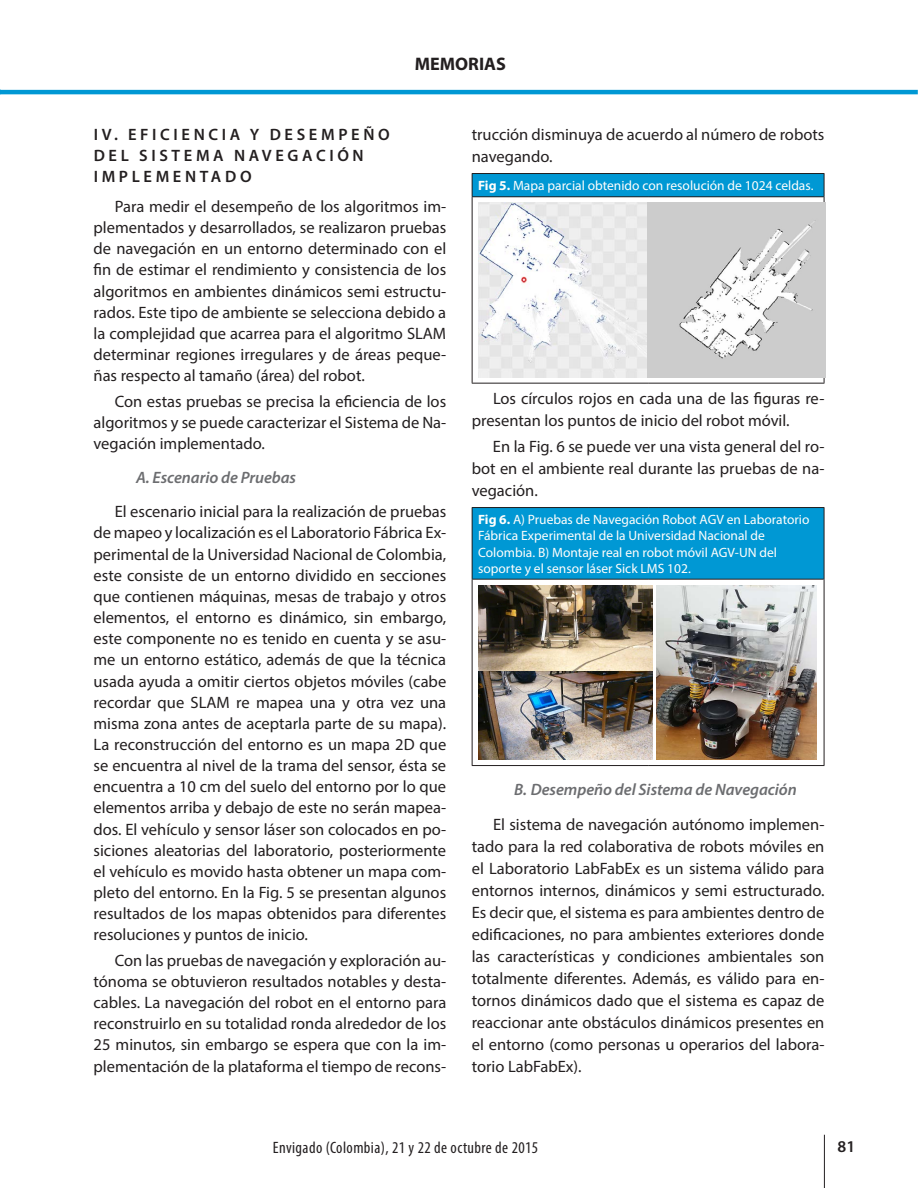
<style>
.page{position:relative;width:918px;height:1188px;background:#fff}
.page>*{position:absolute;margin:0;border:0;box-sizing:border-box;transform-origin:0 0}
.t1{font:700 18.15px "Myriad Pro";color:#231f20}
.t2{font:16.5px/21.1px "Myriad Pro";color:#231f20;text-align:justify}
.t3{font:600 16.5px/21.1px "Myriad Pro";letter-spacing:.22em;color:#231f20}
.t4{font:italic 600 16.5px "Myriad Pro";letter-spacing:-.005em;color:#6c6d70}
.t5{font:condensed 16.5px "Myriad Pro";letter-spacing:.025em;color:#231f20}
.t6{font:13.5px/16.5px "Myriad Pro";color:#fffefc}
.s1{font-weight:700}
</style>
<div class="page">
<hr style="left:0;top:90px;width:918px;height:4px;background:#0098d4">
<hr style="left:824px;top:1135px;width:1px;height:53px;background:#231f20">
<div style="left:472px;top:174px;width:352px;height:23px;background:#0098d4"></div>
<hr style="left:472px;top:173px;width:176px;height:1px;background:#231f20">
<svg style="left:472px;top:174px;width:1px;height:22px"></svg>
<hr style="left:648px;top:173px;width:176px;height:1px;background:#231f20">
<hr style="left:472px;top:196px;width:176px;height:1px;background:#231f20">
<hr style="left:648px;top:196px;width:176px;height:1px;background:#231f20">
<svg style="left:824px;top:174px;width:1px;height:23px"></svg>
<hr style="left:472px;top:197px;width:1px;height:186px;background:#231f20">
<hr style="left:824px;top:197px;width:1px;height:186px;background:#231f20">
<hr style="left:472px;top:383px;width:176px;height:1px;background:#231f20">
<hr style="left:648px;top:383px;width:176px;height:1px;background:#231f20">
<img style="left:478px;top:203px;width:169px;height:174px">
<img style="left:647px;top:203px;width:178px;height:174px">
<div style="left:472px;top:508px;width:352px;height:71px;background:#0098d4"></div>
<hr style="left:472px;top:507px;width:176px;height:1px;background:#231f20">
<hr style="left:472px;top:508px;width:1px;height:71px;background:#231f20">
<hr style="left:648px;top:507px;width:176px;height:1px;background:#231f20">
<hr style="left:472px;top:579px;width:176px;height:1px;background:#231f20">
<hr style="left:648px;top:579px;width:176px;height:1px;background:#231f20">
<hr style="left:824px;top:508px;width:1px;height:71px;background:#231f20">
<hr style="left:472px;top:580px;width:1px;height:185px;background:#231f20">
<hr style="left:824px;top:579px;width:1px;height:186px;background:#231f20">
<hr style="left:472px;top:765px;width:176px;height:1px;background:#231f20">
<hr style="left:648px;top:765px;width:176px;height:1px;background:#231f20">
<img style="left:478px;top:585px;width:175px;height:175px">
<img style="left:656px;top:585px;width:160px;height:174px">
<p class="t1" style="left:415px;top:52px;width:93px">MEMORIAS</p>
<p class="t3" style="left:94px;top:123px;width:298px">IV. EFICIENCIA Y DESEMPEÑO<br>DEL SISTEMA NAVEGACIÓN<br>IMPLEMENTADO</p>
<p class="t2" style="left:94px;top:196px;width:354px;text-indent:21px">Para medir el desempeño de los algoritmos im&shy;plementados y desarrollados, se realizaron pruebas de navegación en un entorno determinado con el fin de estimar el rendimiento y consistencia de los algoritmos en ambientes dinámicos semi estructu&shy;rados. Este tipo de ambiente se selecciona debido a la complejidad que acarrea para el algoritmo SLAM determinar regiones irregulares y de áreas peque&shy;ñas respecto al tamaño (área) del robot.</p>
<p class="t2" style="left:94px;top:390px;width:354px;text-indent:21px">Con estas pruebas se precisa la eficiencia de los algoritmos y se puede caracterizar el Sistema de Na&shy;vegación implementado.</p>
<p class="t4" style="left:136px;top:467px;width:162px">A. Escenario de Pruebas</p>
<p class="t2" style="left:94px;top:501px;width:354px;text-indent:21px">El escenario inicial para la realización de pruebas de mapeo y localización es el Laboratorio Fábrica Ex&shy;perimental de la Universidad Nacional de Colombia, este consiste de un entorno dividido en secciones que contienen máquinas, mesas de trabajo y otros elementos, el entorno es dinámico, sin embargo, este componente no es tenido en cuenta y se asu&shy;me un entorno estático, además de que la técnica usada ayuda a omitir ciertos objetos móviles (cabe recordar que SLAM re mapea una y otra vez una misma zona antes de aceptarla parte de su mapa).<br>La reconstrucción del entorno es un mapa 2D que se encuentra al nivel de la trama del sensor, ésta se encuentra a 10 cm del suelo del entorno por lo que elementos arriba y debajo de este no serán mapea&shy;dos. El vehículo y sensor láser son colocados en po&shy;siciones aleatorias del laboratorio, posteriormente el vehículo es movido hasta obtener un mapa com&shy;pleto del entorno. En la Fig. 5 se presentan algunos resultados de los mapas obtenidos para diferentes resoluciones y puntos de inicio.</p>
<p class="t2" style="left:94px;top:949px;width:354px;text-indent:21px">Con las pruebas de navegación y exploración au&shy;tónoma se obtuvieron resultados notables y desta&shy;cables. La navegación del robot en el entorno para reconstruirlo en su totalidad ronda alrededor de los 25 minutos, sin embargo se espera que con la im&shy;plementación de la plataforma el tiempo de recons-</p>
<p class="t2" style="left:472px;top:123px;width:354px;line-height:22px">trucción disminuya de acuerdo al número de robots navegando.</p>
<p class="t6" style="left:478px;top:177px;width:337px"><span class="s1">Fig 5.</span> Mapa parcial obtenido con resolución de 1024 celdas.</p>
<p class="t2" style="left:472px;top:387px;width:354px;line-height:22px;text-indent:21px">Los círculos rojos en cada una de las figuras re&shy;presentan los puntos de inicio del robot móvil.</p>
<p class="t2" style="left:472px;top:435px;width:354px;line-height:22px;text-indent:21px">En la Fig. 6 se puede ver una vista general del ro&shy;bot en el ambiente real durante las pruebas de na&shy;vegación.</p>
<p class="t6" style="left:478px;top:511px;width:333px"><span class="s1">Fig 6.</span> A) Pruebas de Navegación Robot AGV en Laboratorio Fábrica Experimental de la Universidad Nacional de Colombia. B) Montaje real en robot móvil AGV-UN del soporte y el sensor láser Sick LMS 102.</p>
<p class="t4" style="left:514px;top:779px;width:284px">B. Desempeño del Sistema de Navegación</p>
<p class="t2" style="left:472px;top:813px;width:354px;line-height:22px;text-indent:21px">El sistema de navegación autónomo implemen&shy;tado para la red colaborativa de robots móviles en el Laboratorio LabFabEx es un sistema válido para entornos internos, dinámicos y semi estructurado.<br>Es decir que, el sistema es para ambientes dentro de edificaciones, no para ambientes exteriores donde las características y condiciones ambientales son totalmente diferentes. Además, es válido para en&shy;tornos dinámicos dado que el sistema es capaz de reaccionar ante obstáculos dinámicos presentes en el entorno (como personas u operarios del labora&shy;torio LabFabEx).</p>
<p class="t5" style="left:273px;top:1138px;width:267px">Envigado (Colombia), 21 y 22 de octubre de 2015</p>
<p class="t3" style="left:838px;top:1135px;width:19px">81</p>
</div>
